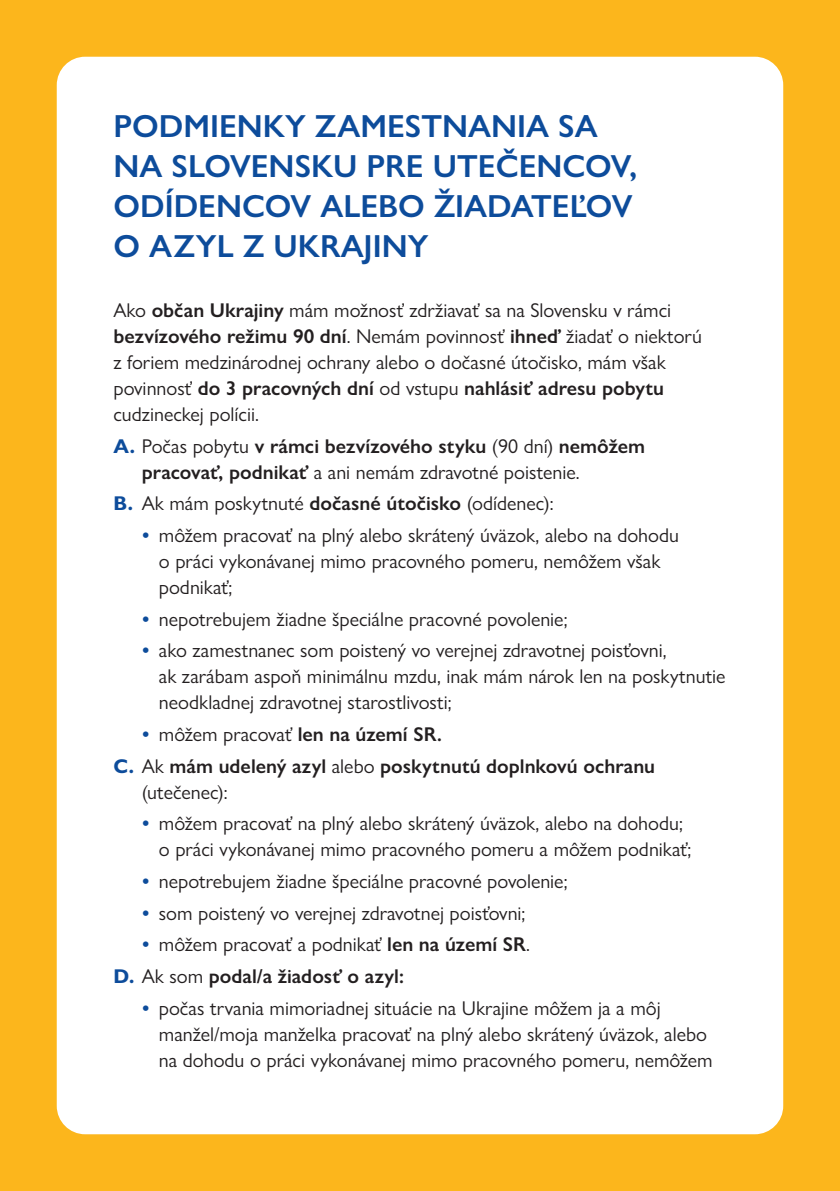
<style>
.page{position:relative;width:840px;height:1191px;background:#fff}
.page>*{position:absolute;margin:0;border:0;box-sizing:border-box;transform-origin:0 0}
.t1{font:600 32px/40px "Gill Sans Nova";color:#0d4c9b}
.Text{font:20px/26px "Gill Sans Nova";color:#231f20}
.Text-2{font:600 20px/26px "Gill Sans Nova";color:#231f20}
.s1{font-weight:600}
.s2{font-weight:700;color:#0d4c9b}
.s3{font-weight:600;color:#0d4c9b}
.s4{font-weight:400}
</style>
<div class="page">
<div style="left:0;top:0;width:839px;height:1191px;background:#fcb61c"></div>
<div style="left:57px;top:57px;width:725px;height:1077px;background:#fff;border-radius:28px"></div>
<h1 class="t1" style="left:113px;top:106px;width:525px">PODMIENKY ZAMESTNANIA SA<br>NA SLOVENSKU PRE UTEČENCOV,<br>ODÍDENCOV ALEBO ŽIADATEĽOV<br>O AZYL Z UKRAJINY</h1>
<p class="Text" style="left:113px;top:297px;width:589px">Ako <span class="s1">občan Ukrajiny</span> mám možnosť zdržiavať sa na Slovensku v rámci <span class="s1">bezvízového režimu 90 dní</span>. Nemám povinnosť <span class="s1">ihneď</span> žiadať o niektorú z foriem medzinárodnej ochrany alebo o dočasné útočisko, mám však povinnosť <span class="s1">do 3 pracovných dní</span> od vstupu <span class="s1">nahlásiť adresu pobytu </span>cudzineckej polícii.</p>
<p class="Text" style="left:142px;top:432px;width:504px;text-indent:-28px"><span class="s2">A.</span> Počas pobytu <span class="s1">v rámci bezvízového styku</span> (90 dní) <span class="s1">nemôžem pracovať, podnikať</span> a ani nemám zdravotné poistenie.</p>
<p class="Text" style="left:113px;top:490px;width:441px"><span class="s2">B.</span> Ak mám poskytnuté <span class="s1">dočasné útočisko</span> (odídenec):</p>
<p class="Text" style="left:159px;top:522px;width:521px;text-indent:-17px"><span class="s3">•</span> môžem pracovať na plný alebo skrátený úväzok, alebo na dohodu o práci vykonávanej mimo pracovného pomeru, nemôžem však podnikať;</p>
<p class="Text" style="left:142px;top:605px;width:427px"><span class="s3">•</span> nepotrebujem žiadne špeciálne pracovné povolenie;</p>
<p class="Text" style="left:159px;top:637px;width:568px;text-indent:-17px"><span class="s3">•</span> ako zamestnanec som poistený vo verejnej zdravotnej poisťovni,<br>ak zarábam aspoň minimálnu mzdu, inak mám nárok len na poskytnutie neodkladnej zdravotnej starostlivosti;</p>
<p class="Text" style="left:142px;top:721px;width:301px"><span class="s3">•</span> môžem pracovať <span class="s1">len na území SR.</span></p>
<p class="Text-2" style="left:142px;top:752px;width:514px;text-indent:-28px"><span class="s2">C.</span> <span class="s4">Ak</span> mám udelený azyl <span class="s4">alebo</span> poskytnutú doplnkovú ochranu <span class="s4">(utečenec):</span></p>
<p class="Text" style="left:159px;top:810px;width:533px;text-indent:-17px"><span class="s3">•</span> môžem pracovať na plný alebo skrátený úväzok, alebo na dohodu; o práci vykonávanej mimo pracovného pomeru a môžem podnikať;</p>
<p class="Text" style="left:142px;top:868px;width:427px"><span class="s3">•</span> nepotrebujem žiadne špeciálne pracovné povolenie;</p>
<p class="Text" style="left:142px;top:899px;width:385px"><span class="s3">•</span> som poistený vo verejnej zdravotnej poisťovni;</p>
<p class="Text" style="left:142px;top:931px;width:389px"><span class="s3">•</span> môžem pracovať a podnikať <span class="s1">len na území SR</span>.</p>
<p class="Text-2" style="left:113px;top:963px;width:292px"><span class="s2">D.</span> <span class="s4">Ak som</span> podal/a žiadosť o azyl:</p>
<p class="Text" style="left:159px;top:994px;width:555px;text-indent:-17px"><span class="s3">•</span> počas trvania mimoriadnej situácie na Ukrajine môžem ja a môj manžel/moja manželka pracovať na plný alebo skrátený úväzok, alebo na dohodu o práci vykonávanej mimo pracovného pomeru, nemôžem</p>
</div>
